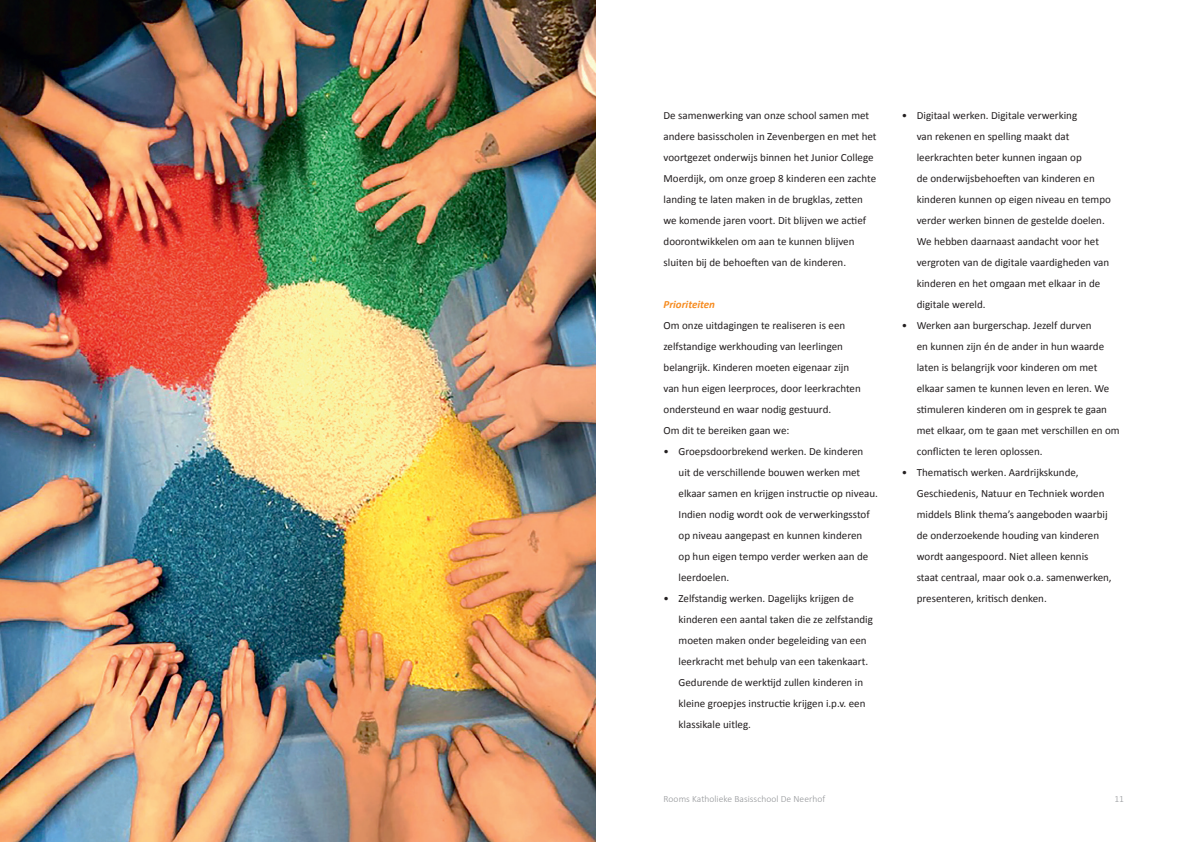
<style>
.page{position:relative;width:1191px;height:842px;background:#fff}
.page>*{position:absolute;margin:0;border:0;box-sizing:border-box;transform-origin:0 0}
.t1{font:11px/21px "Calibri";color:#231f20}
.t2{font:italic 700 11px "Calibri";color:#f68c21}
.t3{font:300 9.5px "Calibri";letter-spacing:.005em;color:#939598}
</style>
<div class="page">
<img style="left:0;top:0;width:595px;height:842px">
<p class="t1" style="left:663px;top:104px;width:214px">De samenwerking van onze school samen met andere basisscholen in Zevenbergen en met het voortgezet onderwijs binnen het Junior College Moerdijk, om onze groep 8 kinderen een zachte landing te laten maken in de brugklas, zetten we komende jaren voort. Dit blijven we actief doorontwikkelen om aan te kunnen blijven sluiten bij de behoeften van de kinderen.</p>
<p class="t2" style="left:663px;top:297px;width:53px">Prioriteiten</p>
<p class="t1" style="left:663px;top:314px;width:199px">Om onze uitdagingen te realiseren is een zelfstandige werkhouding van leerlingen belangrijk. Kinderen moeten eigenaar zijn van hun eigen leerproces, door leerkrachten ondersteund en waar nodig gestuurd.<br>Om dit te bereiken gaan we:</p>
<p class="t1" style="left:678px;top:440px;width:201px;text-indent:-15px">• Groepsdoorbrekend werken. De kinderen uit de verschillende bouwen werken met elkaar samen en krijgen instructie op niveau.<br>Indien nodig wordt ook de verwerkingsstof op niveau aangepast en kunnen kinderen<br>op hun eigen tempo verder werken aan de leerdoelen.</p>
<p class="t1" style="left:678px;top:587px;width:196px;text-indent:-15px">• Zelfstandig werken. Dagelijks krijgen de kinderen een aantal taken die ze zelfstandig moeten maken onder begeleiding van een leerkracht met behulp van een takenkaart.<br>Gedurende de werktijd zullen kinderen in kleine groepjes instructie krijgen i.p.v. een klassikale uitleg.</p>
<p class="t1" style="left:916px;top:104px;width:196px;text-indent:-15px">• Digitaal werken. Digitale verwerking<br>van rekenen en spelling maakt dat leerkrachten beter kunnen ingaan op<br>de onderwijsbehoeften van kinderen en kinderen kunnen op eigen niveau en tempo verder werken binnen de gestelde doelen.<br>We hebben daarnaast aandacht voor het vergroten van de digitale vaardigheden van kinderen en het omgaan met elkaar in de digitale wereld.</p>
<p class="t1" style="left:916px;top:314px;width:204px;text-indent:-15px">• Werken aan burgerschap. Jezelf durven<br>en kunnen zijn én de ander in hun waarde laten is belangrijk voor kinderen om met elkaar samen te kunnen leven en leren. We stimuleren kinderen om in gesprek te gaan met elkaar, om te gaan met verschillen en om conflicten te leren oplossen.</p>
<p class="t1" style="left:916px;top:461px;width:196px;text-indent:-15px">• Thematisch werken. Aardrijkskunde, Geschiedenis, Natuur en Techniek worden middels Blink thema’s aangeboden waarbij de onderzoekende houding van kinderen wordt aangespoord. Niet alleen kennis staat centraal, maar ook o.a. samenwerken, presenteren, kritisch denken.</p>
<p class="t3" style="left:663px;top:793px;width:163px">Rooms Katholieke Basisschool De Neerhof</p>
<p class="t3" style="left:1114px;top:793px;width:11px">11</p>
</div>
